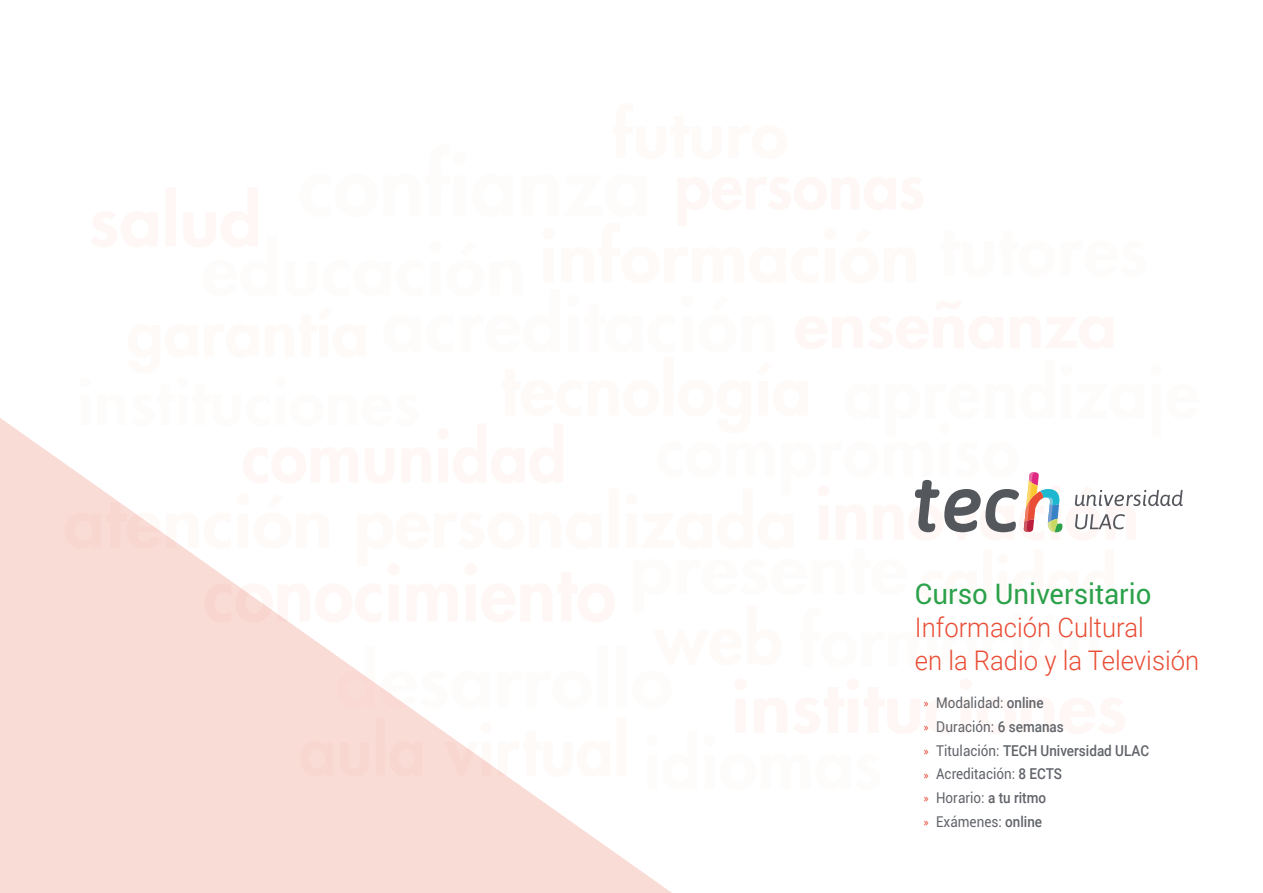
<style>
.page{position:relative;width:1263px;height:893px;background:#fff}
.page>*{position:absolute;margin:0;border:0;box-sizing:border-box;transform-origin:0 0}
.t1{font:28.5px "Roboto";color:#2ca14b}
.t2{font:300 27px/33px "Roboto";color:#e94d35;scale:.95 1}
.t3{font:15px/23.7px "Roboto";color:#61646a;scale:.9 1}
.s1{font-size:12px;color:#e94d35}
.s2{font-weight:500}
</style>
<div class="page">
<svg style="left:0;top:418px;width:672px;height:475px;background:#fadfda"></svg>
<svg style="left:64px;top:418px;width:1119px;height:372px"></svg>
<h1 class="t1" style="left:915px;top:573px;width:238px">Curso Universitario</h1>
<h2 class="t2" style="left:915px;top:609px;width:301px">Información Cultural<br>en la Radio y la Televisión</h2>
<p class="t3" style="left:923px;top:690px;width:252px"><span class="s1">»</span> Modalidad: <span class="s2">online<br></span><span class="s1">»</span> Duración: <span class="s2">6 semanas<br></span><span class="s1">»</span> Titulación: <span class="s2">TECH Universidad ULAC </span><span class="s1">»</span> Acreditación: <span class="s2">8 ECTS<br></span><span class="s1">»</span> Horario: <span class="s2">a tu ritmo<br></span><span class="s1">»</span> Exámenes: <span class="s2">online</span></p>
</div>
